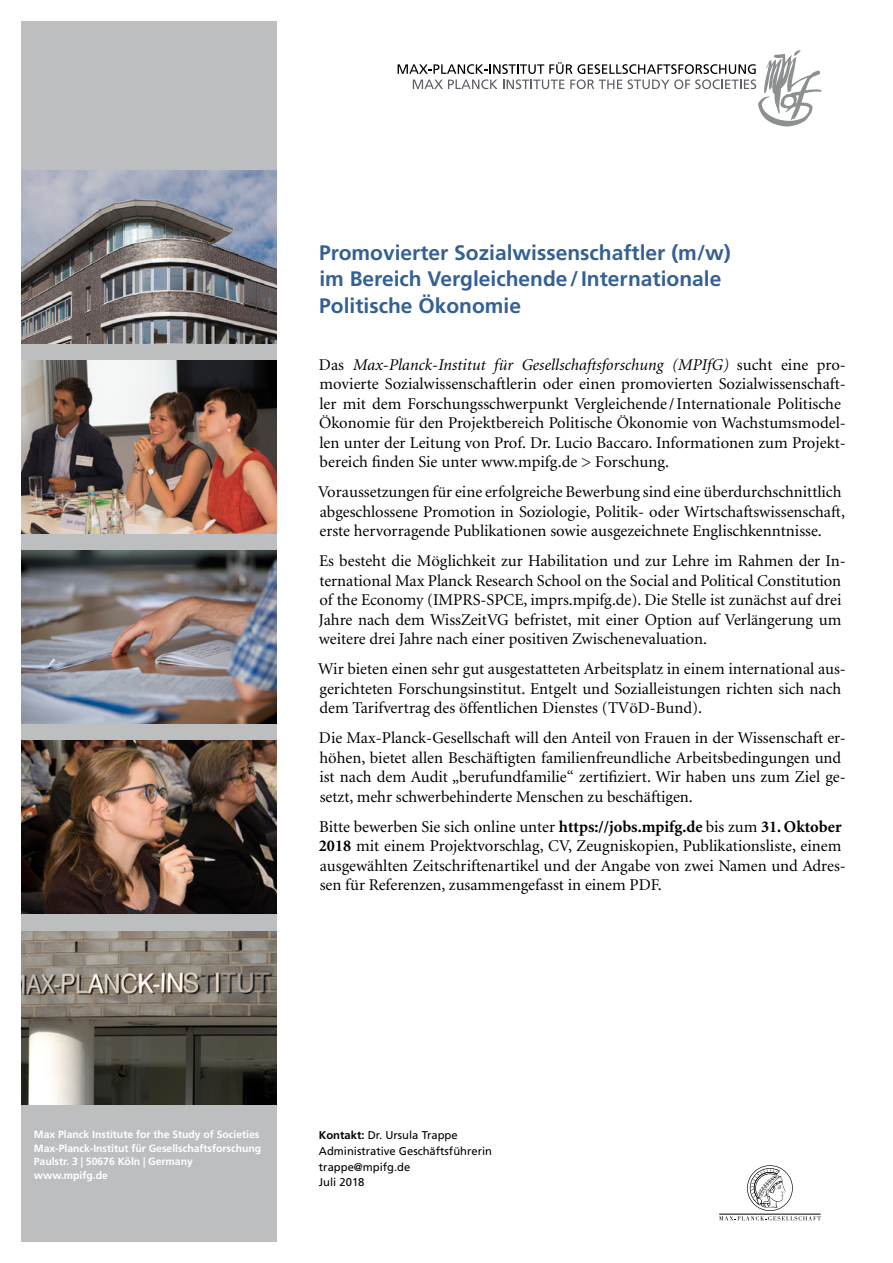
<style>
.page{position:relative;width:893px;height:1263px;background:#fff}
.page>*{position:absolute;margin:0;border:0;box-sizing:border-box;transform-origin:0 0}
._011-Titel_klein_Bla{font:700 21px/26.2px "Frutiger";color:#346094}
._100-Text_de_normal{font:16.5px/19.5px "Minion";color:#000}
._00-Kontakt{font:11.25px/15.8px "Frutiger";color:#000}
.t1{font:700 10.5px/13.5px "Frutiger";letter-spacing:-.005em;color:#fff}
.s1{font-style:italic}
.s2{font-weight:700}
</style>
<div class="page">
<div style="left:21px;top:21px;width:255px;height:1221px;background:#bcbec0"></div>
<svg style="left:398px;top:50px;width:423px;height:76px"></svg>
<img style="left:21px;top:170px;width:255px;height:173px">
<img style="left:21px;top:931px;width:255px;height:173px">
<img style="left:21px;top:740px;width:255px;height:173px">
<img style="left:21px;top:360px;width:255px;height:174px">
<svg style="left:719px;top:1165px;width:102px;height:55px"></svg>
<hr style="left:719px;top:1214px;width:102px;height:1px;background:#000">
<img style="left:21px;top:550px;width:255px;height:174px">
<p class="_011-Titel_klein_Bla" style="left:319px;top:240px;width:413px">Promovierter Sozialwissenschaftler (m/w) im Bereich Vergleichende/Internationale<br>Politische Ökonomie</p>
<p class="_100-Text_de_normal" style="left:319px;top:355px;width:528px">Das <span class="s1">Max-Planck-Institut für Gesellschaftsforschung (MPIfG)</span> sucht eine pro&shy;movierte Sozialwissenschaftlerin oder einen promovierten Sozialwissenschaft&shy;ler mit dem Forschungsschwerpunkt Vergleichende /Internationale Politische Ökonomie für den Projektbereich Politische Ökonomie von Wachstumsmodel&shy;len unter der Leitung von Prof. Dr. Lucio Baccaro. Informationen zum Projekt&shy;bereich finden Sie unter www.mpifg.de &gt; Forschung.</p>
<p class="_100-Text_de_normal" style="left:318px;top:483px;width:528px">Voraussetzungen für eine erfolgreiche Bewerbung sind eine überdurchschnittlich abgeschlossene Promotion in Soziologie, Politik- oder Wirtschaftswissenschaft, erste hervorragende Publikationen sowie ausgezeichnete Englischkenntnisse.</p>
<p class="_100-Text_de_normal" style="left:319px;top:552px;width:529px">Es besteht die Möglichkeit zur Habilitation und zur Lehre im Rahmen der In&shy;ternational Max Planck Research School on the Social and Political Constitution of the Economy (IMPRS-SPCE, imprs.mpifg.de). Die Stelle ist zunächst auf drei Jahre nach dem WissZeitVG befristet, mit einer Option auf Verlängerung um weitere drei Jahre nach einer positiven Zwischenevaluation.</p>
<p class="_100-Text_de_normal" style="left:318px;top:660px;width:529px">Wir bieten einen sehr gut ausgestatteten Arbeitsplatz in einem international aus&shy;gerichteten Forschungsinstitut. Entgelt und Sozialleistungen richten sich nach dem Tarifvertrag des öffentlichen Dienstes (TVöD-Bund).</p>
<p class="_100-Text_de_normal" style="left:319px;top:729px;width:528px">Die Max-Planck-Gesellschaft will den Anteil von Frauen in der Wissenschaft er&shy;höhen, bietet allen Beschäftigten familienfreundliche Arbeitsbedingungen und ist nach dem Audit „berufundfamilie“ zertifiziert. Wir haben uns zum Ziel ge&shy;setzt, mehr schwerbehinderte Menschen zu beschäftigen.</p>
<p class="_100-Text_de_normal" style="left:319px;top:817px;width:529px">Bitte bewerben Sie sich online unter <span class="s2">https://jobs.mpifg.de</span> bis zum <span class="s2">31. Oktober 2018</span> mit einem Projektvorschlag, CV, Zeugniskopien, Publikationsliste, einem ausgewählten Zeitschriftenartikel und der Angabe von zwei Namen und Adres&shy;sen für Referenzen, zusammengefasst in einem PDF.</p>
<p class="t1" style="left:34px;top:1128px;width:229px">Max Planck Institute for the Study of Societies Max-Planck-Institut für Gesellschaftsforschung Paulstr. 3 | 50676 Köln | Germany www.mpifg.de</p>
<p class="_00-Kontakt" style="left:319px;top:1127px;width:175px"><span class="s2">Kontakt:</span> Dr. Ursula Trappe<br>Administrative Geschäftsführerin</p>
<p class="_00-Kontakt" style="left:319px;top:1159px;width:93px">trappe@mpifg.de<br>Juli 2018</p>
</div>
